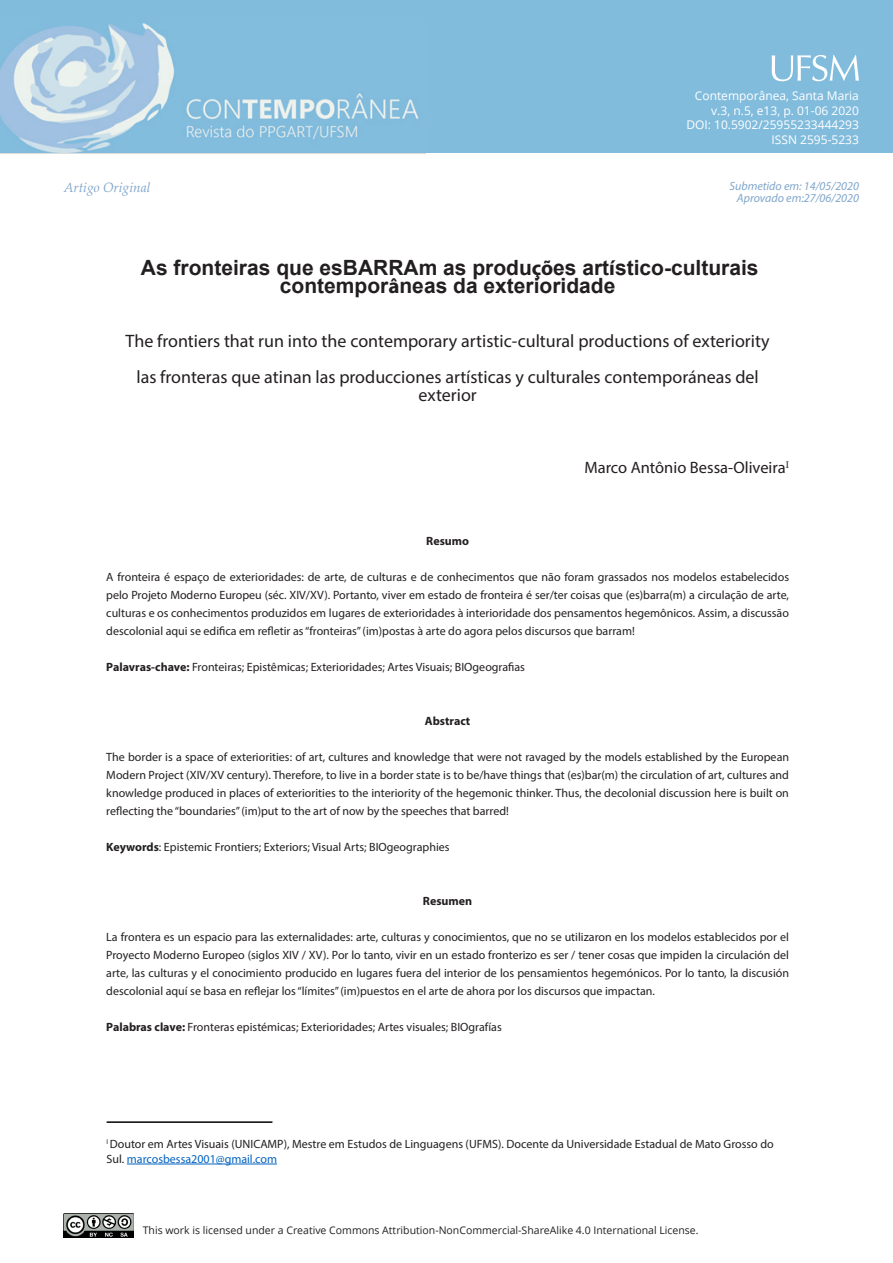
<style>
.page{position:relative;width:893px;height:1263px;background:#fff}
.page>*{position:absolute;margin:0;border:0;box-sizing:border-box;transform-origin:0 0}
.TituloArtigoPORTUGUE{font:700 21px/18px "Arial";color:#231f20;text-align:center}
.TituloArtigoENGLISH{font:18px/18px "Myriad Pro";color:#231f20;text-align:center}
.NomesAUTORES{font:16.5px "Myriad Pro";color:#231f20}
.t1{font:italic 13.5px "Palatino Linotype";color:#80a6cb}
.TextoRESUMO_ABSTRACT{font:12px/18px "Myriad Pro";color:#231f20;text-align:justify}
.Palavras-chaveRESUMO{font:12px "Myriad Pro";color:#231f20}
.NotadeRODAPÉ{font:12px/14.4px "Myriad Pro";color:#231f20}
.t2{font:12px/14.9px "Open Sans";color:#fff;text-align:right}
.t3{font:italic 12px/12px "Myriad Pro";color:#80a6cb;text-align:right}
.TituloRESUMO_ABSTRAC{font:700 12px "Myriad Pro";color:#231f20}
.t4{font:10.5px "Open Sans";color:#231f20}
.s1{font-family:"Myriad Pro"}
.s2{font-weight:700}
.s3{color:#0563c1}
</style>
<div class="page">
<div style="left:0;top:0;width:893px;height:152px;background:#82bcdd"></div>
<img style="left:0;top:23px;width:425px;height:130px">
<svg style="left:772px;top:55px;width:87px;height:26px"></svg>
<img style="left:64px;top:1213px;width:69px;height:24px">
<hr style="left:107px;top:1121px;width:165px;height:2px;background:#000200">
<hr style="left:127px;top:1164px;width:150px;height:1px;background:#0563c1">
<p class="t2" style="left:686px;top:88px;width:174px">Contemporânea, Santa Maria v.3, n.5, e13, p. 01-06 2020<br>DOI: 10.5902/25955233444293<br>ISSN 2595-5233</p>
<p class="t1" style="left:64px;top:178px;width:88px">Artigo Original</p>
<p class="t3" style="left:729px;top:179px;width:131px">Submetido em: 14/05/2020<br>Aprovado em:27/06/2020</p>
<p class="TituloArtigoPORTUGUE" style="left:141px;top:259px;width:619px">As fronteiras que esBARRAm as produ<span class="s1">çõ</span>es art<span class="s1">í</span>stico-culturais contempor<span class="s1">â</span>neas da exterioridade</p>
<p class="TituloArtigoENGLISH" style="left:126px;top:332px;width:646px">The frontiers that run into the contemporary artistic-cultural productions of exteriority</p>
<p class="TituloArtigoENGLISH" style="left:136px;top:368px;width:624px">las fronteras que atinan las producciones artísticas y culturales contemporáneas del exterior</p>
<p class="NomesAUTORES" style="left:584px;top:458px;width:206px">Marco Antônio Bessa-Oliveira<sup>I</sup></p>
<p class="TituloRESUMO_ABSTRAC" style="left:426px;top:533px;width:44px">Resumo</p>
<p class="TextoRESUMO_ABSTRACT" style="left:106px;top:568px;width:684px">A fronteira é espaço de exterioridades: de arte, de culturas e de conhecimentos que não foram grassados nos modelos estabelecidos pelo Projeto Moderno Europeu (séc. XIV/XV). Portanto, viver em estado de fronteira é ser/ter coisas que (es)barra(m) a circulação de arte, culturas e os conhecimentos produzidos em lugares de exterioridades à interioridade dos pensamentos hegemônicos. Assim, a discussão descolonial aqui se edifica em refletir as “fronteiras” (im)postas à arte do agora pelos discursos que barram!</p>
<p class="Palavras-chaveRESUMO" style="left:106px;top:660px;width:420px"><span class="s2">Palavras-chave:</span> Fronteiras; Epistêmicas; Exterioridades; Artes Visuais; BIOgeografias</p>
<p class="TituloRESUMO_ABSTRAC" style="left:425px;top:713px;width:47px">Abstract</p>
<p class="TextoRESUMO_ABSTRACT" style="left:106px;top:748px;width:684px">The border is a space of exteriorities: of art, cultures and knowledge that were not ravaged by the models established by the European Modern Project (XIV/XV century). Therefore, to live in a border state is to be/have things that (es)bar(m) the circulation of art, cultures and knowledge produced in places of exteriorities to the interiority of the hegemonic thinker. Thus, the decolonial discussion here is built on reflecting the “boundaries” (im)put to the art of now by the speeches that barred!</p>
<p class="TextoRESUMO_ABSTRACT" style="left:106px;top:838px;width:345px"><span class="s2">Keywords</span>: Epistemic Frontiers; Exteriors; Visual Arts; BIOgeographies</p>
<p class="TituloRESUMO_ABSTRAC" style="left:423px;top:893px;width:51px">Resumen</p>
<p class="TextoRESUMO_ABSTRACT" style="left:106px;top:928px;width:684px">La frontera es un espacio para las externalidades: arte, culturas y conocimientos, que no se utilizaron en los modelos establecidos por el Proyecto Moderno Europeo (siglos XIV / XV). Por lo tanto, vivir en un estado fronterizo es ser / tener cosas que impiden la circulación del arte, las culturas y el conocimiento producido en lugares fuera del interior de los pensamientos hegemónicos. Por lo tanto, la discusión descolonial aquí se basa en reflejar los “límites” (im)puestos en el arte de ahora por los discursos que impactan.</p>
<p class="Palavras-chaveRESUMO" style="left:106px;top:1020px;width:397px"><span class="s2">Palabras clave:</span> Fronteras epistémicas; Exterioridades; Artes visuales; BIOgrafías</p>
<p class="NotadeRODAPÉ" style="left:107px;top:1137px;width:669px"><sup>I</sup> Doutor em Artes Visuais (UNICAMP), Mestre em Estudos de Linguagens (UFMS). Docente da Universidade Estadual de Mato Grosso do<br>Sul. <span class="s3">marcosbessa2001@gmail.com</span></p>
<p class="t4" style="left:143px;top:1223px;width:557px">This work is licensed under a Creative Commons Attribution-NonCommercial-ShareAlike 4.0 International License.</p>
</div>
